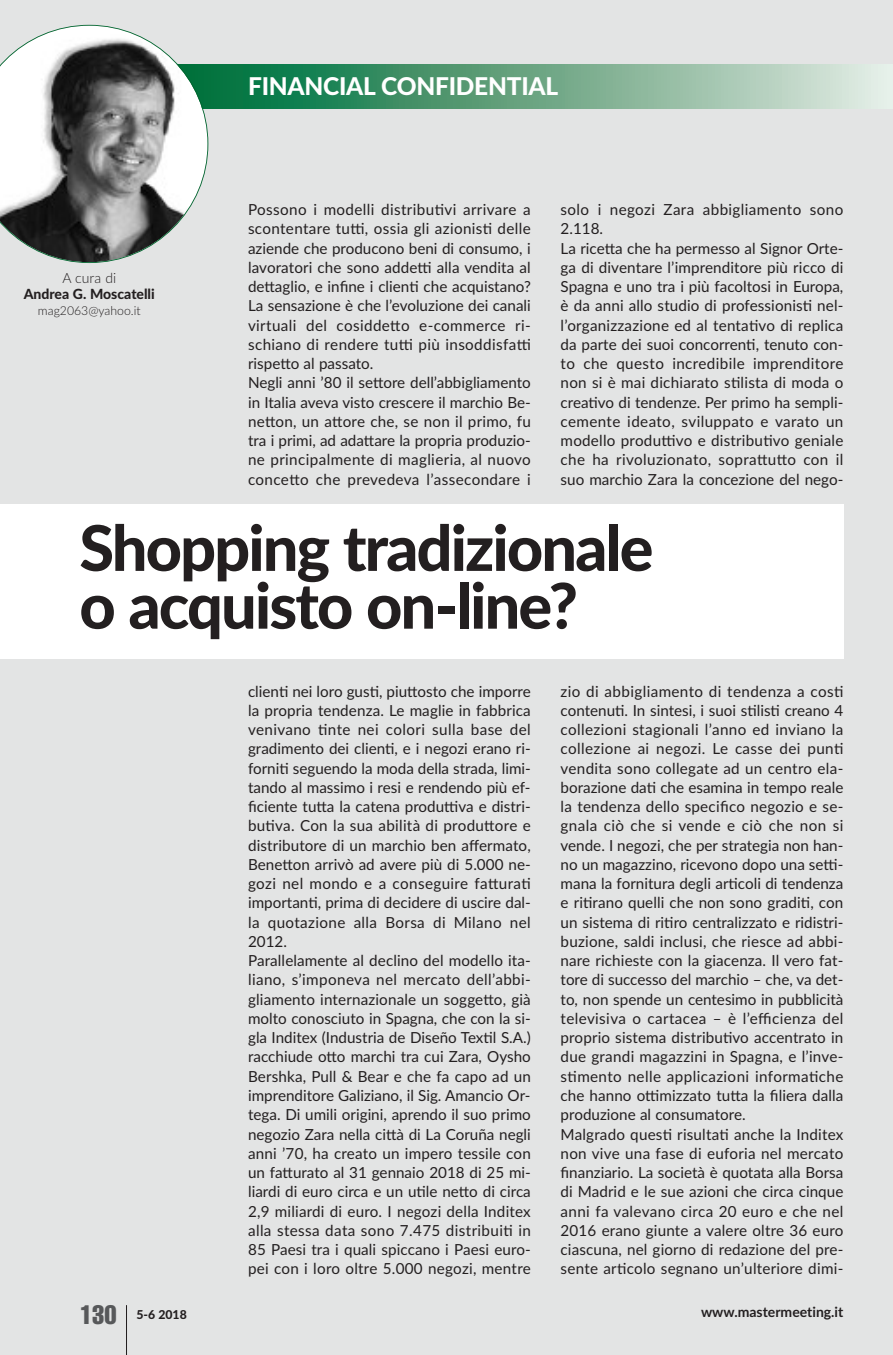
<style>
.page{position:relative;width:893px;height:1355px;background:#fff}
.page>*{position:absolute;margin:0;border:0;box-sizing:border-box;transform-origin:0 0}
.t1{font:800 63px/57.8px "Lato";letter-spacing:-.03em;color:#231f20}
.t2{font:extra-condensed 26.25px "Helvetica";color:#57585a}
.t3{font:800 24.5px "Lato";letter-spacing:-.01em;color:#fff}
.t4{font:15.22px/19.2px "Lato";letter-spacing:.005em;color:#231f20}
.t5{font:700 14px "Lato";color:#231f20}
.t6{font:800 14px "Lato";letter-spacing:-.005em;color:#231f20}
.t7{font:300 14px "Lato";color:#231f20}
.t8{font:300 12.25px "Lato";color:#231f20}
.t9{font:800 12.25px "Lato";color:#231f20}
</style>
<div class="page">
<div style="left:0;top:0;width:893px;height:1354px;background:#e3e4e4"></div>
<hr style="left:126px;top:1305px;width:1px;height:49px;background:#231f20">
<svg style="left:208px;top:64px;width:685px;height:44px;background:#6faa8a"></svg>
<svg style="left:0;top:25px;width:208px;height:238px"></svg>
<div style="left:0;top:504px;width:843px;height:154px;background:#fff"></div>
<p class="t7" style="left:62px;top:270px;width:55px">A cura di</p>
<p class="t6" style="left:24px;top:286px;width:133px">andrea G. Moscatelli</p>
<p class="t8" style="left:38px;top:303px;width:104px">mag2063@yahoo.it</p>
<h3 class="t3" style="left:248px;top:73px;width:312px">financial confidential</h3>
<p class="t4" style="left:248px;top:200px;width:284px">Possono i modelli distributivi arrivare a scontentare tutti, ossia gli azionisti delle aziende che producono beni di consumo, i lavoratori che sono addetti alla vendita al dettaglio, e infine i clienti che acquistano?<br>La sensazione è che l’evoluzione dei canali virtuali del cosiddetto e-commerce ri&shy;schiano di rendere tutti più insoddisfatti rispetto al passato.<br>Negli anni ’80 il settore dell’abbigliamento in Italia aveva visto crescere il marchio Be&shy;netton, un attore che, se non il primo, fu tra i primi, ad adattare la propria produzio&shy;ne principalmente di maglieria, al nuovo concetto che prevedeva l’assecondare i</p>
<p class="t4" style="left:561px;top:200px;width:284px">solo i negozi Zara abbigliamento sono 2.118.<br>La ricetta che ha permesso al Signor Orte&shy;ga di diventare l’imprenditore più ricco di Spagna e uno tra i più facoltosi in Europa, è da anni allo studio di professionisti nel&shy;l’organizzazione ed al tentativo di replica da parte dei suoi concorrenti, tenuto con&shy;to che questo incredibile imprenditore non si è mai dichiarato stilista di moda o creativo di tendenze. Per primo ha sempli&shy;cemente ideato, sviluppato e varato un modello produttivo e distributivo geniale che ha rivoluzionato, soprattutto con il suo marchio Zara la concezione del nego-</p>
<h1 class="t1" style="left:79px;top:520px;width:576px">Shopping tradizionale o acquisto on-line?</h1>
<h2 class="t2" style="left:80px;top:1305px;width:38px">130</h2>
<p class="t4" style="left:248px;top:681px;width:284px">clienti nei loro gusti, piuttosto che imporre la propria tendenza. Le maglie in fabbrica venivano tinte nei colori sulla base del gradimento dei clienti, e i negozi erano ri&shy;forniti seguendo la moda della strada, limi&shy;tando al massimo i resi e rendendo più ef&shy;ficiente tutta la catena produttiva e distri&shy;butiva. Con la sua abilità di produttore e distributore di un marchio ben affermato, Benetton arrivò ad avere più di 5.000 ne&shy;gozi nel mondo e a conseguire fatturati importanti, prima di decidere di uscire dal&shy;la quotazione alla Borsa di Milano nel 2012.<br>Parallelamente al declino del modello ita&shy;liano, s’imponeva nel mercato dell’abbi&shy;gliamento internazionale un soggetto, già molto conosciuto in Spagna, che con la si&shy;gla Inditex (Industria de Diseño Textil S.A.) racchiude otto marchi tra cui Zara, Oysho Bershka, Pull &amp; Bear e che fa capo ad un imprenditore Galiziano, il Sig. Amancio Or&shy;tega. Di umili origini, aprendo il suo primo negozio Zara nella città di La Coruña negli anni ’70, ha creato un impero tessile con un fatturato al 31 gennaio 2018 di 25 mi&shy;liardi di euro circa e un utile netto di circa 2,9 miliardi di euro. I negozi della Inditex alla stessa data sono 7.475 distribuiti in 85 Paesi tra i quali spiccano i Paesi euro&shy;pei con i loro oltre 5.000 negozi, mentre</p>
<p class="t4" style="left:561px;top:681px;width:284px">zio di abbigliamento di tendenza a costi contenuti. In sintesi, i suoi stilisti creano 4 collezioni stagionali l’anno ed inviano la collezione ai negozi. Le casse dei punti vendita sono collegate ad un centro ela&shy;borazione dati che esamina in tempo reale la tendenza dello specifico negozio e se&shy;gnala ciò che si vende e ciò che non si vende. I negozi, che per strategia non han&shy;no un magazzino, ricevono dopo una setti&shy;mana la fornitura degli articoli di tendenza e ritirano quelli che non sono graditi, con un sistema di ritiro centralizzato e ridistri&shy;buzione, saldi inclusi, che riesce ad abbi&shy;nare richieste con la giacenza. Il vero fat&shy;tore di successo del marchio – che, va det&shy;to, non spende un centesimo in pubblicità televisiva o cartacea – è l’efficienza del proprio sistema distributivo accentrato in due grandi magazzini in Spagna, e l’inve&shy;stimento nelle applicazioni informatiche che hanno ottimizzato tutta la filiera dalla produzione al consumatore.<br>Malgrado questi risultati anche la Inditex non vive una fase di euforia nel mercato finanziario. La società è quotata alla Borsa di Madrid e le sue azioni che circa cinque anni fa valevano circa 20 euro e che nel 2016 erano giunte a valere oltre 36 euro ciascuna, nel giorno di redazione del pre&shy;sente articolo segnano un’ulteriore dimi-</p>
<p class="t9" style="left:136px;top:1307px;width:52px">5-6 2018</p>
<p class="t5" style="left:701px;top:1303px;width:144px">www.mastermeeting.it</p>
</div>
